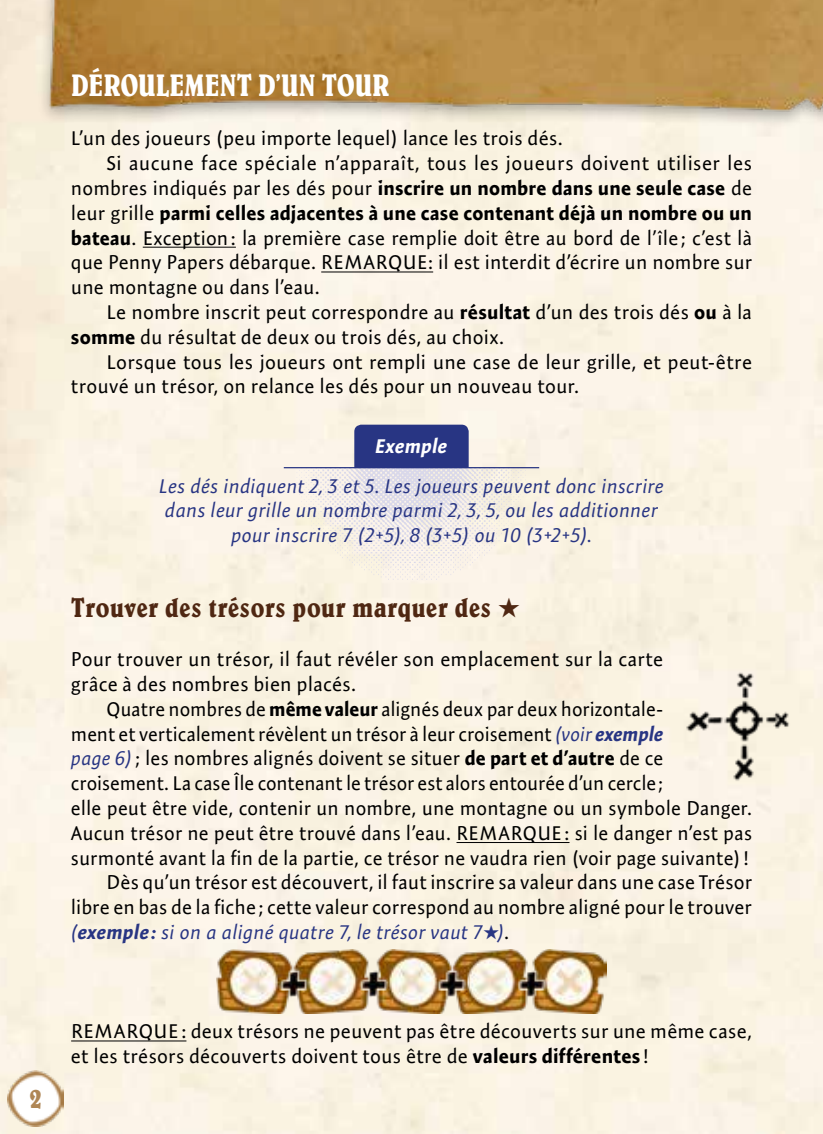
<style>
.page{position:relative;width:823px;height:1134px;background:#fff}
.page>*{position:absolute;margin:0;border:0;box-sizing:border-box;transform-origin:0 0}
.t1{font:condensed 31.5px "Belwe";letter-spacing:-.02em;color:#fff}
.t2{font:condensed 30px "Belwe";color:#af8655}
.t3{font:condensed 27.5px "Belwe";letter-spacing:.015em;color:#4f2712}
.t4{font:20px/24.8px "Expo Sans Pro";letter-spacing:.005em;color:#000}
.t5{font:italic 20px/24.8px "Expo Sans Pro";letter-spacing:.005em;color:#283583;text-align:center}
.t6{font:700 20px "Expo Sans Pro";letter-spacing:.01em;color:#000}
.t7{font:italic 700 20px "Expo Sans Pro";letter-spacing:.015em;color:#fff}
.s1{font-weight:400}
.s2{font-weight:700}
.s3{font-style:italic;color:#283583}
.s4{font-weight:700;font-style:italic;color:#283583}
.s5{font-style:normal;color:#000}
</style>
<div class="page">
<div style="left:0;top:0;width:822px;height:1134px;background:#faf3e3"></div>
<div style="left:37px;top:0;width:785px;height:134px;background:#000;opacity:.3"></div>
<img style="left:50px;top:0;width:772px;height:133px">
<img style="left:287px;top:468px;width:248px;height:124px">
<img style="left:684px;top:665px;width:113px;height:122px">
<img style="left:217px;top:950px;width:388px;height:63px">
<hr style="left:143px;top:247px;width:93px;height:1px;background:#000">
<hr style="left:321px;top:271px;width:112px;height:1px;background:#000">
<div style="left:354px;top:425px;width:114px;height:42px;background:#283583"></div>
<hr style="left:283px;top:467px;width:256px;height:1px;background:#283583">
<hr style="left:456px;top:842px;width:113px;height:1px;background:#000">
<hr style="left:71px;top:1040px;width:115px;height:1px;background:#000">
<img style="left:7px;top:1070px;width:56px;height:57px">
<h1 class="t1" style="left:71px;top:66px;width:320px">DÉROULEMENT D’UN TOUR</h1>
<p class="t4" style="left:71px;top:126px;width:493px">L’un des joueurs (peu importe lequel) lance les trois dés.</p>
<p class="t4" style="left:106px;top:151px;width:646px">Si aucune face spéciale n’apparaît, tous les joueurs doivent utiliser les</p>
<p class="t6" style="left:71px;top:176px;width:682px"><span class="s1">nombres indiqués par les dés pour</span> inscrire un nombre dans une seule case <span class="s1">de</span></p>
<p class="t6" style="left:71px;top:200px;width:682px"><span class="s1">leur grille</span> parmi celles adjacentes à une case contenant déjà un nombre ou un</p>
<p class="t4" style="left:71px;top:225px;width:682px"><span class="s2">bateau</span>. Exception: la première case remplie doit être au bord de l’île ; c’est là</p>
<p class="t4" style="left:71px;top:250px;width:682px">que Penny Papers débarque. REMARQUE: il est interdit d’écrire un nombre sur</p>
<p class="t4" style="left:71px;top:275px;width:250px">une montagne ou dans l’eau.</p>
<p class="t4" style="left:106px;top:299px;width:646px">Le nombre inscrit peut correspondre au <span class="s2">résultat</span> d’un des trois dés <span class="s2">ou</span> à la</p>
<p class="t4" style="left:71px;top:324px;width:434px"><span class="s2">somme</span> du résultat de deux ou trois dés, au choix.</p>
<p class="t4" style="left:106px;top:349px;width:646px">Lorsque tous les joueurs ont rempli une case de leur grille, et peut-être</p>
<p class="t4" style="left:71px;top:374px;width:509px">trouvé un trésor, on relance les dés pour un nouveau tour.</p>
<p class="t7" style="left:375px;top:434px;width:73px">Exemple</p>
<p class="t5" style="left:159px;top:473px;width:506px">Les dés indiquent 2, 3 et 5. Les joueurs peuvent donc inscrire dans leur grille un nombre parmi 2, 3, 5, ou les additionner pour inscrire 7 (2+5), 8 (3+5) ou 10 (3+2+5).</p>
<h3 class="t3" style="left:71px;top:591px;width:450px">Trouver des trésors pour marquer des ★</h3>
<p class="t4" style="left:71px;top:647px;width:593px">Pour trouver un trésor, il faut révéler son emplacement sur la carte grâce à des nombres bien placés.</p>
<p class="t4" style="left:106px;top:696px;width:558px">Quatre nombres de <span class="s2">même valeur</span> alignés deux par deux horizontale-</p>
<p class="t4" style="left:71px;top:721px;width:593px">ment et verticalement révèlent un trésor à leur croisement <span class="s3">(voir</span> <span class="s4">exemple</span></p>
<p class="t4" style="left:71px;top:746px;width:593px"><span class="s3">page 6)</span>; les nombres alignés doivent se situer <span class="s2">de part et d’autre</span> de ce</p>
<p class="t4" style="left:71px;top:771px;width:593px">croisement. La case Île contenant le trésor est alors entourée d’un cercle;</p>
<p class="t4" style="left:71px;top:795px;width:682px">elle peut être vide, contenir un nombre, une montagne ou un symbole Danger.</p>
<p class="t4" style="left:71px;top:820px;width:682px">Aucun trésor ne peut être trouvé dans l’eau. REMARQUE : si le danger n’est pas</p>
<p class="t4" style="left:71px;top:845px;width:679px">surmonté avant la fin de la partie, ce trésor ne vaudra rien (voir page suivante)!</p>
<p class="t4" style="left:106px;top:870px;width:646px">Dès qu’un trésor est découvert, il faut inscrire sa valeur dans une case Trésor</p>
<p class="t4" style="left:71px;top:895px;width:682px">libre en bas de la fiche; cette valeur correspond au nombre aligné pour le trouver</p>
<p class="t5" style="left:71px;top:919px;width:439px">(<span class="s2">exemple :</span> si on a aligné quatre 7, le trésor vaut 7★)<span class="s5">.</span></p>
<h2 class="t2" style="left:29px;top:1080px;width:14px">2</h2>
<p class="t4" style="left:71px;top:1019px;width:682px">REMARQUE : deux trésors ne peuvent pas être découverts sur une même case, et les trésors découverts doivent tous être de <span class="s2">valeurs différentes</span> !</p>
</div>
